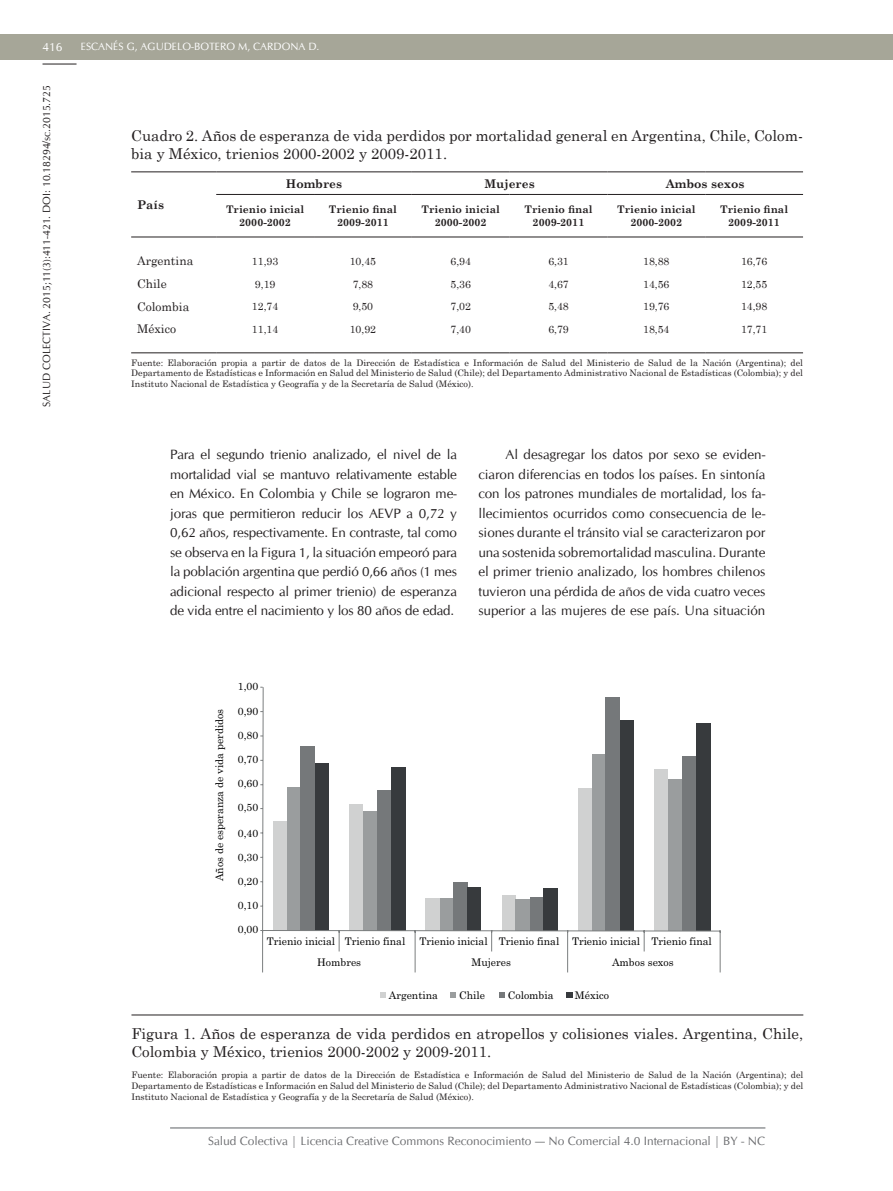
<style>
.page{position:relative;width:893px;height:1191px;background:#fff}
.page>*{position:absolute;margin:0;border:0;box-sizing:border-box;transform-origin:0 0}
.t1{font:15px/18px "Century Schoolbook";color:#231f20}
.t2{font:13.5px/19.5px "CG Omega";letter-spacing:-.005em;color:#231f20;text-align:justify}
.t3{font:12px "CG Omega";color:#6c6d70}
.t4{font:700 12px "Century Schoolbook";color:#231f20}
.t5{font:12px "Century Schoolbook";color:#231f20}
.t6{font:12px "CG Omega";color:#fff}
.t7{font:10.5px "Century Schoolbook";color:#000001}
.t8{font:700 10.5px/12.6px "Century Schoolbook";color:#231f20;text-align:center}
.t9{font:10.5px "Century Schoolbook";color:#231f20}
.t10{font:10.5px "CG Omega";color:#231f20}
.t11{font:10.5px "CG Omega";color:#fff}
.t12{font:9px/10.8px "Century Schoolbook";color:#231f20;text-align:justify}
</style>
<div class="page">
<div style="left:0;top:34px;width:893px;height:26px;background:#a6a698"></div>
<hr style="left:43px;top:64px;width:34px;height:1px;background:#231f20">
<hr style="left:170px;top:1127px;width:595px;height:1px;background:#939598">
<hr style="left:131px;top:352px;width:85px;height:1px;background:#231f20">
<hr style="left:216px;top:352px;width:98px;height:1px;background:#231f20">
<hr style="left:314px;top:352px;width:98px;height:1px;background:#231f20">
<hr style="left:412px;top:352px;width:98px;height:1px;background:#231f20">
<hr style="left:510px;top:352px;width:97px;height:1px;background:#231f20">
<hr style="left:607px;top:352px;width:98px;height:1px;background:#231f20">
<hr style="left:705px;top:352px;width:98px;height:1px;background:#231f20">
<hr style="left:131px;top:172px;width:85px;height:1px;background:#231f20">
<hr style="left:131px;top:237px;width:85px;height:1px;background:#231f20">
<hr style="left:216px;top:172px;width:98px;height:1px;background:#231f20">
<hr style="left:314px;top:172px;width:98px;height:1px;background:#231f20">
<hr style="left:412px;top:172px;width:98px;height:1px;background:#231f20">
<hr style="left:510px;top:172px;width:97px;height:1px;background:#231f20">
<hr style="left:607px;top:172px;width:98px;height:1px;background:#231f20">
<hr style="left:705px;top:172px;width:98px;height:1px;background:#231f20">
<hr style="left:216px;top:194px;width:98px;height:1px;background:#231f20">
<hr style="left:314px;top:194px;width:98px;height:1px;background:#231f20">
<hr style="left:412px;top:194px;width:98px;height:1px;background:#231f20">
<hr style="left:510px;top:194px;width:97px;height:1px;background:#231f20">
<hr style="left:607px;top:194px;width:98px;height:1px;background:#231f20">
<hr style="left:705px;top:194px;width:98px;height:1px;background:#231f20">
<hr style="left:216px;top:237px;width:98px;height:1px;background:#231f20">
<hr style="left:314px;top:237px;width:98px;height:1px;background:#231f20">
<hr style="left:412px;top:237px;width:98px;height:1px;background:#231f20">
<hr style="left:510px;top:237px;width:97px;height:1px;background:#231f20">
<hr style="left:607px;top:237px;width:98px;height:1px;background:#231f20">
<hr style="left:705px;top:237px;width:98px;height:1px;background:#231f20">
<hr style="left:131px;top:1014px;width:672px;height:1px;background:#231f20">
<svg style="left:260px;top:686px;width:461px;height:287px"></svg>
<svg style="left:380px;top:992px;width:6px;height:6px"></svg>
<svg style="left:450px;top:992px;width:6px;height:6px"></svg>
<svg style="left:499px;top:992px;width:6px;height:6px"></svg>
<svg style="left:566px;top:992px;width:6px;height:6px"></svg>
<p class="t6" style="left:43px;top:40px;width:21px">416</p>
<p class="t11" style="left:81px;top:40px;width:240px">Escanés G, Ag udelo-Bote ro M, Cardona D.</p>
<p class="t10" style="left:40px;top:407px;width:323px;rotate:-90deg">SALUD COLECTIVA. 2015;11(3):411-421. DOI : 10.18294/sc.2015.725</p>
<p class="t1" style="left:131px;top:125px;width:673px">Cuadro 2. Años de esperanza de vida perdidos por mortalidad general en Argentina, Chile, Colom&shy;bia y México, trienios 2000-2002 y 2009-2011.</p>
<p class="t4" style="left:137px;top:195px;width:28px">País</p>
<p class="t4" style="left:286px;top:174px;width:58px">Hombres</p>
<p class="t4" style="left:484px;top:174px;width:52px">Mujeres</p>
<p class="t4" style="left:666px;top:174px;width:80px">Ambos sexos</p>
<p class="t8" style="left:226px;top:203px;width:80px">Trienio inicial<br>2000-2002</p>
<p class="t8" style="left:329px;top:203px;width:69px">Trienio final<br>2009-2011</p>
<p class="t8" style="left:422px;top:203px;width:80px">Trienio inicial<br>2000-2002</p>
<p class="t8" style="left:525px;top:203px;width:69px">Trienio final<br>2009-2011</p>
<p class="t8" style="left:617px;top:203px;width:80px">Trienio inicial<br>2000-2002</p>
<p class="t8" style="left:720px;top:203px;width:69px">Trienio final<br>2009-2011</p>
<p class="t5" style="left:137px;top:251px;width:58px">Argentina</p>
<p class="t9" style="left:252px;top:252px;width:28px">11,93</p>
<p class="t9" style="left:350px;top:252px;width:28px">10,45</p>
<p class="t9" style="left:450px;top:252px;width:22px">6,94</p>
<p class="t9" style="left:548px;top:252px;width:22px">6,31</p>
<p class="t9" style="left:643px;top:252px;width:28px">18,88</p>
<p class="t9" style="left:741px;top:252px;width:28px">16,76</p>
<p class="t5" style="left:137px;top:274px;width:31px">Chile</p>
<p class="t9" style="left:255px;top:275px;width:22px">9,19</p>
<p class="t9" style="left:353px;top:275px;width:22px">7,88</p>
<p class="t9" style="left:450px;top:275px;width:22px">5,36</p>
<p class="t9" style="left:548px;top:275px;width:22px">4,67</p>
<p class="t9" style="left:643px;top:275px;width:28px">14,56</p>
<p class="t9" style="left:741px;top:275px;width:28px">12,55</p>
<p class="t5" style="left:137px;top:296px;width:54px">Colombia</p>
<p class="t9" style="left:252px;top:297px;width:28px">12,74</p>
<p class="t9" style="left:353px;top:297px;width:22px">9,50</p>
<p class="t9" style="left:450px;top:297px;width:22px">7,02</p>
<p class="t9" style="left:548px;top:297px;width:22px">5,48</p>
<p class="t9" style="left:643px;top:297px;width:28px">19,76</p>
<p class="t9" style="left:741px;top:297px;width:28px">14,98</p>
<p class="t5" style="left:137px;top:319px;width:40px">México</p>
<p class="t9" style="left:252px;top:320px;width:28px">11,14</p>
<p class="t9" style="left:350px;top:320px;width:28px">10,92</p>
<p class="t9" style="left:450px;top:320px;width:22px">7,40</p>
<p class="t9" style="left:548px;top:320px;width:22px">6,79</p>
<p class="t9" style="left:643px;top:320px;width:28px">18,54</p>
<p class="t9" style="left:741px;top:320px;width:28px">17,71</p>
<p class="t12" style="left:131px;top:356px;width:673px">Fuente: Elaboración propia a partir de datos de la Dirección de Estadística e Información de Salud del Ministerio de Salud de la Nación (Argentina); del Departamento de Estadísticas e Información en Salud del Ministerio de Salud (Chile); del Departamento Administrativo Nacional de Estadísticas (Colombia); y del Instituto Nacional de Estadística y Geografía y de la Secretaría de Salud (México).</p>
<p class="t2" style="left:170px;top:445px;width:288px">Para el segundo trienio analizado, el nivel de la mortalidad vial se mantuvo relativamente estable en México. En Colombia y Chile se lograron me&shy;joras que permitieron reducir los AEVP a 0,72 y 0,62 años, respectivamente. En contraste, tal como se observa en la Figura 1, la situación empeoró para la población argentina que perdió 0,66 años (1 mes adicional respecto al primer trienio) de esperanza de vida entre el nacimiento y los 80 años de edad.</p>
<p class="t2" style="left:478px;top:445px;width:289px;text-indent:27px">Al desagregar los datos por sexo se eviden&shy;ciaron diferencias en todos los países. En sintonía con los patrones mundiales de mortalidad, los fa&shy;llecimientos ocurridos como consecuencia de le&shy;siones durante el tránsito vial se caracterizaron por una sostenida sobremortalidad masculina. Durante el primer trienio analizado, los hombres chilenos tuvieron una pérdida de años de vida cuatro veces superior a las mujeres de ese país. U na situación</p>
<p class="t7" style="left:211px;top:881px;width:174px;rotate:-90deg">Años de esperanza de vida perdidos</p>
<p class="t7" style="left:238px;top:677px;width:22px">1,00</p>
<p class="t7" style="left:238px;top:702px;width:22px">0,90</p>
<p class="t7" style="left:238px;top:726px;width:22px">0,80</p>
<p class="t7" style="left:238px;top:750px;width:22px">0,70</p>
<p class="t7" style="left:238px;top:774px;width:22px">0,60</p>
<p class="t7" style="left:238px;top:798px;width:22px">0,50</p>
<p class="t7" style="left:238px;top:824px;width:22px">0,40</p>
<p class="t7" style="left:238px;top:848px;width:22px">0,30</p>
<p class="t7" style="left:238px;top:872px;width:22px">0,20</p>
<p class="t7" style="left:238px;top:896px;width:22px">0,10</p>
<p class="t7" style="left:238px;top:920px;width:22px">0,00</p>
<p class="t7" style="left:267px;top:932px;width:140px">Trienio inicial Trienio final</p>
<p class="t7" style="left:419px;top:932px;width:294px">Trienio inicial Trienio final Trienio inicial Trienio final</p>
<p class="t7" style="left:317px;top:953px;width:45px">Hombres</p>
<p class="t7" style="left:471px;top:953px;width:41px">Mujeres</p>
<p class="t7" style="left:612px;top:953px;width:63px">Ambos sexos</p>
<p class="t7" style="left:389px;top:986px;width:51px">Argentina</p>
<p class="t7" style="left:459px;top:986px;width:27px">Chile</p>
<p class="t7" style="left:508px;top:986px;width:47px">Colombia</p>
<p class="t7" style="left:575px;top:986px;width:36px">México</p>
<p class="t1" style="left:131px;top:1023px;width:673px">Figura 1. Años de esperanza de vida perdidos en atropellos y colisiones viales. Argentina, Chile,<br>Colombia y México, trienios 2000-2002 y 2009-2011.</p>
<p class="t12" style="left:131px;top:1068px;width:673px">Fuente: Elaboración propia a partir de datos de la Dirección de Estadística e Información de Salud del Ministerio de Salud de la Nación (Argentina); del Departamento de Estadísticas e Información en Salud del Ministerio de Salud (Chile); del Departamento Administrativo Nacional de Estadísticas (Colombia); y del Instituto Nacional de Estadística y Geografía y de la Secretaría de Salud (México).</p>
<p class="t3" style="left:208px;top:1133px;width:558px">Salud Colectiva | Licencia Creative Commons Reconocimiento — No Comercial 4.0 Internacional | BY - N C</p>
</div>
